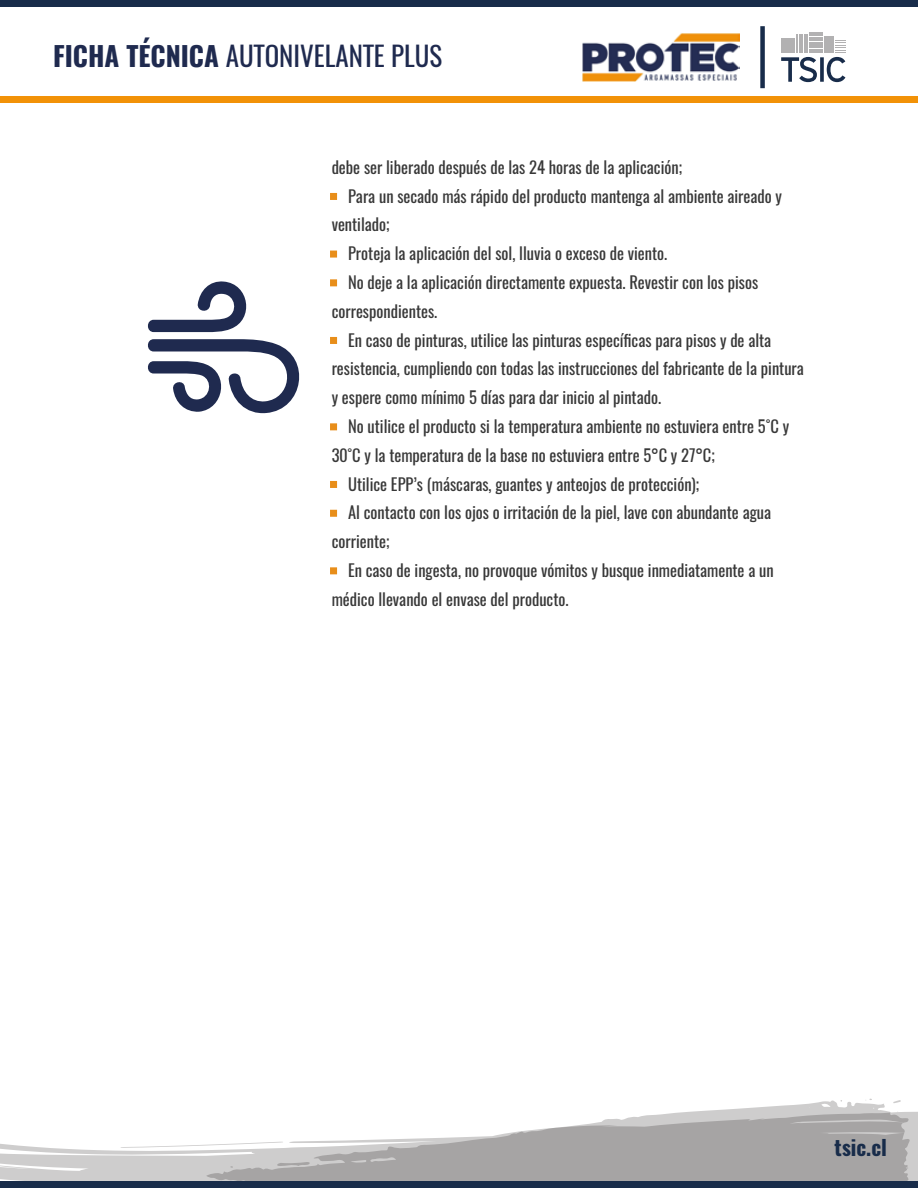
<style>
.page{position:relative;width:918px;height:1188px;background:#fff}
.page>*{position:absolute;margin:0;border:0;box-sizing:border-box;transform-origin:0 0}
.t1{font:27px "Oswald";color:#1f2a4f}
.t2{font:700 21px "Oswald";color:#182c4a}
.t3{font:16.5px/28.8px "Oswald";color:#383838}
.s1{font-weight:700}
.s2{font-weight:700;color:#f29207}
</style>
<div class="page">
<svg style="left:0;top:1125px;width:918px;height:57px;fill:#cecdcd"></svg>
<svg style="left:0;top:1181px;width:69px;height:1px"></svg>
<svg style="left:206px;top:1100px;width:704px;height:82px;fill:#a6a4a4"></svg>
<svg style="left:277px;top:1162px;width:33px;height:4px"></svg>
<svg style="left:893px;top:1100px;width:8px;height:3px"></svg>
<svg style="left:855px;top:1112px;width:63px;height:13px"></svg>
<svg style="left:781px;top:32px;width:64px;height:50px"></svg>
<div style="left:0;top:0;width:918px;height:6px;background:#182c4a"></div>
<img style="left:583px;top:33px;width:157px;height:49px">
<div style="left:0;top:96px;width:918px;height:7px;background:#f29207"></div>
<div style="left:760px;top:26px;width:5px;height:62px;background:#182c4a"></div>
<div style="left:0;top:1182px;width:918px;height:6px;background:#182c4a"></div>
<div style="left:330px;top:193px;width:7px;height:7px;border:4px solid #e88e1a"></div>
<div style="left:330px;top:251px;width:7px;height:7px;border:4px solid #e88e1a"></div>
<div style="left:330px;top:279px;width:7px;height:7px;border:4px solid #e88e1a"></div>
<div style="left:330px;top:337px;width:7px;height:7px;border:4px solid #e88e1a"></div>
<div style="left:330px;top:423px;width:7px;height:7px;border:4px solid #e88e1a"></div>
<div style="left:330px;top:481px;width:7px;height:7px;border:4px solid #e88e1a"></div>
<div style="left:330px;top:510px;width:7px;height:7px;border:4px solid #e88e1a"></div>
<div style="left:330px;top:567px;width:7px;height:7px;border:4px solid #e88e1a"></div>
<svg style="left:148px;top:281px;width:99px;height:51px"></svg>
<svg style="left:148px;top:339px;width:152px;height:75px"></svg>
<h1 class="t1" style="left:53px;top:32px;width:391px"><span class="s1">FICHA TÉCNICA</span> AUTONIVELANTE PLUS</h1>
<p class="t3" style="left:332px;top:151px;width:474px">debe ser liberado después de las 24 horas de la aplicación;<br><span class="s2">·</span> Para un secado más rápido del producto mantenga al ambiente aireado y ventilado;<br><span class="s2">·</span> Proteja la aplicación del sol, lluvia o exceso de viento.<br><span class="s2">·</span> No deje a la aplicación directamente expuesta. Revestir con los pisos correspondientes.<br><span class="s2">·</span> En caso de pinturas, utilice las pinturas específicas para pisos y de alta resistencia, cumpliendo con todas las instrucciones del fabricante de la pintura y espere como mínimo 5 días para dar inicio al pintado.<br><span class="s2">·</span> No utilice el producto si la temperatura ambiente no estuviera entre 5˚C y 30˚C y la temperatura de la base no estuviera entre 5°C y 27°C;<br><span class="s2">·</span> Utilice EPP’s (máscaras, guantes y anteojos de protección);<br><span class="s2">·</span> Al contacto con los ojos o irritación de la piel, lave con abundante agua corriente;<br><span class="s2">·</span> En caso de ingesta, no provoque vómitos y busque inmediatamente a un médico llevando el envase del producto.</p>
<p class="t2" style="left:835px;top:1137px;width:54px">tsic.cl</p>
</div>
